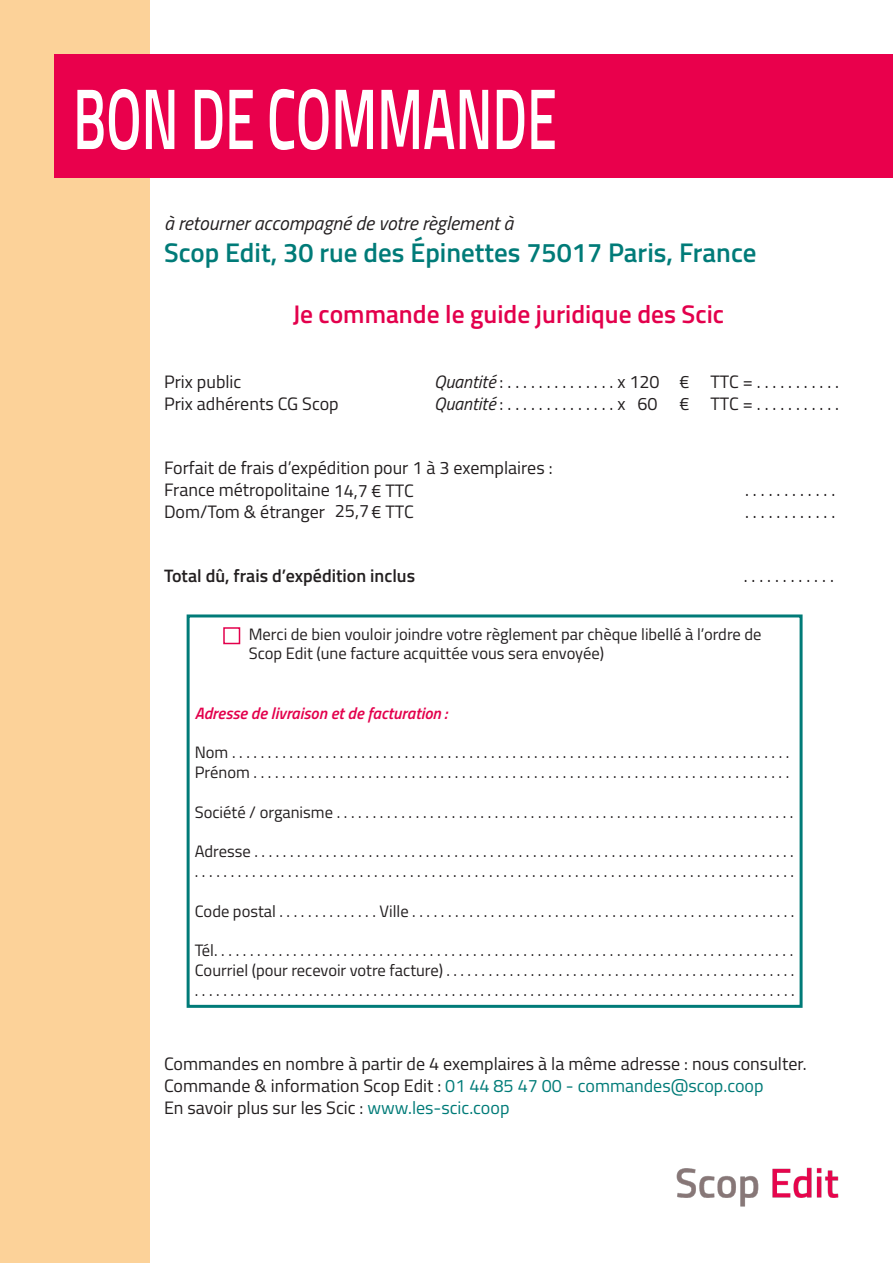
<style>
.page{position:relative;width:893px;height:1263px;background:#fff}
.page>*{position:absolute;margin:0;border:0;box-sizing:border-box;transform-origin:0 0}
.t1{font:600 86.4px "Titillium";color:#fff;scale:.63 1}
.t2{font:600 27px "Titillium";color:#007b78}
.t3{font:600 25.5px "Titillium";color:#e3004c}
.t4{font:italic 19.5px "Titillium";color:#231f20}
.t5{font:18px "Titillium";color:#231f20}
.t6{font:18px "Titillium";color:#007b78}
.t7{font:600 18px "Titillium";color:#231f20}
.t8{font:16.5px/19.8px "Titillium";color:#231f20}
.t9{font:italic 600 16.5px "Titillium";color:#e3004c}
.s1{font-style:italic}
.s2{color:#231f20}
.s3{color:#007b78}
</style>
<div class="page">
<div style="left:0;top:0;width:150px;height:1263px;background:#fcd299"></div>
<div style="left:55px;top:55px;width:838px;height:123px;background:#e9004c"></div>
<div style="left:187px;top:614px;width:616px;height:394px;border:3px solid #007b78"></div>
<div style="left:223px;top:627px;width:17px;height:17px;border:2px solid #e3004c"></div>
<img style="left:676px;top:1167px;width:163px;height:40px">
<p class="t1" style="left:73px;top:54px;width:769px">BON DE COMMANDE</p>
<p class="t4" style="left:164px;top:208px;width:351px">à retourner accompagné de votre règlement à</p>
<p class="t2" style="left:164px;top:232px;width:594px">Scop Edit, 30 rue des Épinettes 75017 Paris, France</p>
<p class="t3" style="left:293px;top:295px;width:433px">Je commande le guide juridique des Scic</p>
<p class="t5" style="left:164px;top:368px;width:79px">Prix public</p>
<p class="t5" style="left:434px;top:368px;width:227px"><span class="s1">Quantité</span> : . . . . . . . . . . . . . . x 120</p>
<p class="t5" style="left:164px;top:390px;width:176px">Prix adhérents CG Scop</p>
<p class="t5" style="left:434px;top:390px;width:225px"><span class="s1">Quantité</span> : . . . . . . . . . . . . . . x 60</p>
<p class="t5" style="left:679px;top:368px;width:12px">€</p>
<p class="t5" style="left:679px;top:391px;width:12px">€</p>
<p class="t5" style="left:710px;top:368px;width:130px">TTC = . . . . . . . . . . .</p>
<p class="t5" style="left:710px;top:391px;width:130px">TTC = . . . . . . . . . . .</p>
<p class="t5" style="left:164px;top:455px;width:390px">Forfait de frais d’expédition pour 1 à 3 exemplaires :</p>
<p class="t5" style="left:164px;top:476px;width:251px">France métropolitaine 14,7 € TTC</p>
<p class="t5" style="left:745px;top:476px;width:92px">. . . . . . . . . . . .</p>
<p class="t5" style="left:164px;top:498px;width:163px">Dom/Tom &amp; étranger</p>
<p class="t5" style="left:745px;top:498px;width:92px">. . . . . . . . . . . .</p>
<p class="t5" style="left:335px;top:498px;width:81px">25,7€ TTC</p>
<p class="t7" style="left:164px;top:563px;width:253px">Total dû, frais d’expédition inclus</p>
<p class="t5" style="left:744px;top:563px;width:92px">. . . . . . . . . . . .</p>
<p class="t8" style="left:249px;top:623px;width:514px">Merci de bien vouloir joindre votre règlement par chèque libellé à l’ordre de<br>Scop Edit (une facture acquittée vous sera envoyée)</p>
<p class="t9" style="left:195px;top:700px;width:254px">Adresse de livraison et de facturation :</p>
<p class="t8" style="left:195px;top:742px;width:596px">Nom . . . . . . . . . . . . . . . . . . . . . . . . . . . . . . . . . . . . . . . . . . . . . . . . . . . . . . . . . . . . . . . . . . . . . . . . . . . . . .</p>
<p class="t8" style="left:195px;top:762px;width:596px">Prénom . . . . . . . . . . . . . . . . . . . . . . . . . . . . . . . . . . . . . . . . . . . . . . . . . . . . . . . . . . . . . . . . . . . . . . . . . . .</p>
<p class="t8" style="left:195px;top:801px;width:600px">Société / organisme . . . . . . . . . . . . . . . . . . . . . . . . . . . . . . . . . . . . . . . . . . . . . . . . . . . . . . . . . . . . . . . .</p>
<p class="t8" style="left:195px;top:841px;width:600px">Adresse . . . . . . . . . . . . . . . . . . . . . . . . . . . . . . . . . . . . . . . . . . . . . . . . . . . . . . . . . . . . . . . . . . . . . . . . . . . .</p>
<p class="t8" style="left:195px;top:861px;width:601px">. . . . . . . . . . . . . . . . . . . . . . . . . . . . . . . . . . . . . . . . . . . . . . . . . . . . . . . . . . . . . . . . . . . . . . . . . . . . . . . . . . . .</p>
<p class="t8" style="left:195px;top:900px;width:601px">Code postal . . . . . . . . . . . . . . Ville . . . . . . . . . . . . . . . . . . . . . . . . . . . . . . . . . . . . . . . . . . . . . . . . . . . . . .</p>
<p class="t8" style="left:195px;top:940px;width:600px">Tél. . . . . . . . . . . . . . . . . . . . . . . . . . . . . . . . . . . . . . . . . . . . . . . . . . . . . . . . . . . . . . . . . . . . . . . . . . . . . . . . .</p>
<p class="t8" style="left:195px;top:960px;width:601px">Courriel (pour recevoir votre facture) . . . . . . . . . . . . . . . . . . . . . . . . . . . . . . . . . . . . . . . . . . . . . . . . . . . . . . . . . . . . . . . . . . . . . . . . . . . . . . . . . . . . . . . . . . . . . . . . . . . . . . . . . . . . . . . . . . . . . . . . . . . . . . . . . . . . . .</p>
<p class="t5" style="left:164px;top:1051px;width:644px">Commandes en nombre à partir de 4 exemplaires à la même adresse : nous consulter.</p>
<p class="t6" style="left:164px;top:1072px;width:601px"><span class="s2">Commande &amp; information Scop Edit :</span> 01 44 85 47 00 - commandes@scop.coop</p>
<p class="t5" style="left:164px;top:1094px;width:347px">En savoir plus sur les Scic : <span class="s3">www.les-scic.coop</span></p>
</div>
